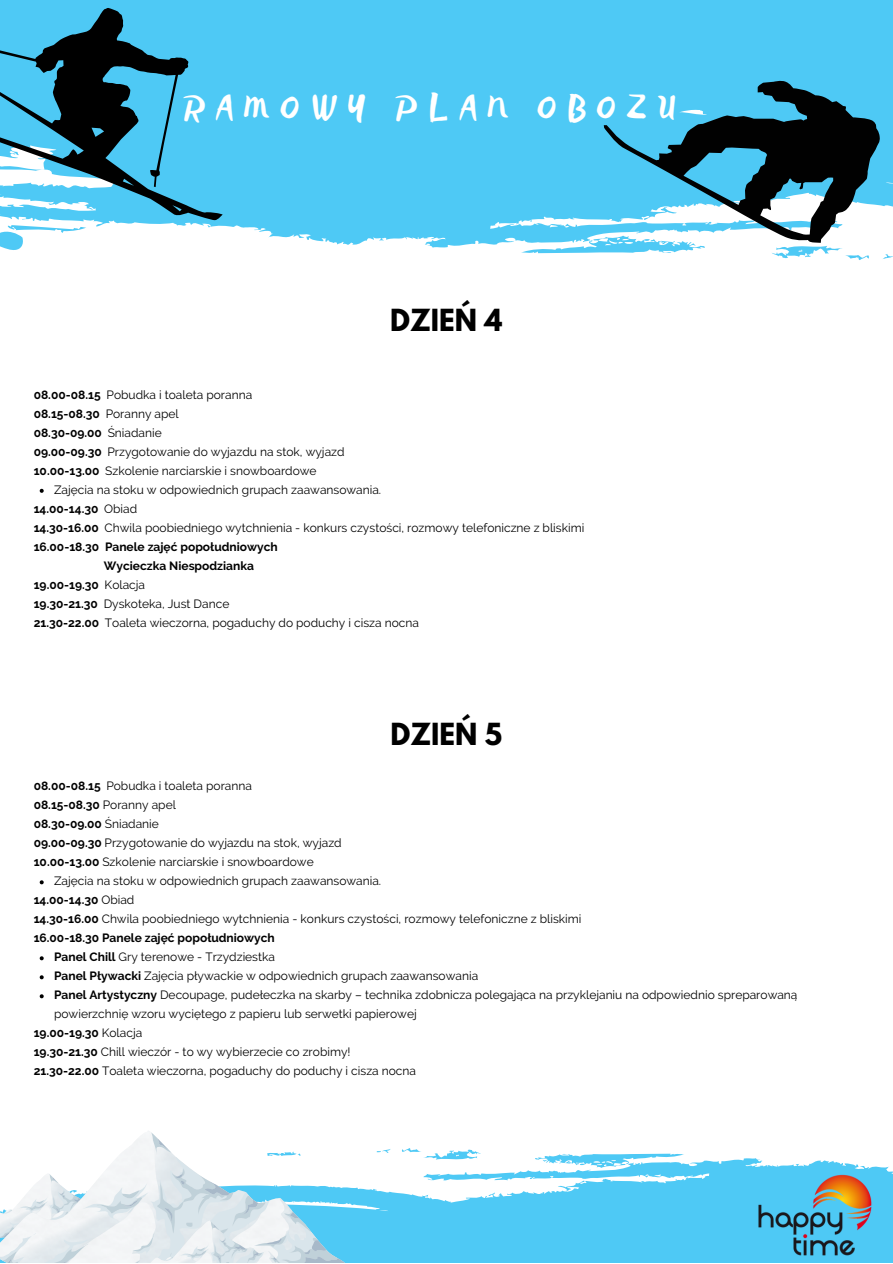
<style>
.page{position:relative;width:893px;height:1264px;background:#fff}
.page>*{position:absolute;margin:0;border:0;box-sizing:border-box;transform-origin:0 0}
.t1{font:33.6px "Beach Resort";letter-spacing:.36em;color:#fff}
.t2{font:700 27px "League Spartan";color:#000}
.t3{font:12px/19px "Raleway";color:#000}
.t4{font:700 12px "Raleway";color:#000}
.s1{font-weight:700}
.s2{font-weight:400}
</style>
<div class="page">
<svg style="left:4px;top:248px;width:16px;height:2px"></svg>
<svg style="left:0;top:0;width:892px;height:248px;background:#5bcdf5"></svg>
<svg style="left:521px;top:236px;width:183px;height:18px"></svg>
<svg style="left:883px;top:254px;width:9px;height:5px"></svg>
<svg style="left:771px;top:244px;width:98px;height:16px"></svg>
<svg style="left:346px;top:1167px;width:318px;height:95px;fill:#4ec9f5"></svg>
<svg style="left:535px;top:1153px;width:129px;height:14px"></svg>
<svg style="left:376px;top:1149px;width:15px;height:4px"></svg>
<svg style="left:402px;top:1148px;width:79px;height:12px"></svg>
<svg style="left:603px;top:80px;width:277px;height:163px;background:#4e8ca2"></svg>
<svg style="left:0;top:8px;width:223px;height:212px;background:#4295b3"></svg>
<img style="left:664px;top:1153px;width:228px;height:109px">
<svg style="left:40px;top:489px;width:4px;height:4px"></svg>
<svg style="left:40px;top:880px;width:4px;height:4px"></svg>
<svg style="left:40px;top:956px;width:4px;height:4px"></svg>
<svg style="left:40px;top:975px;width:4px;height:4px"></svg>
<svg style="left:40px;top:994px;width:4px;height:4px"></svg>
<svg style="left:0;top:1131px;width:346px;height:131px"></svg>
<h1 class="t1" style="left:183px;top:89px;width:494px">RAMOWY PLAN OBOZU</h1>
<h2 class="t2" style="left:390px;top:307px;width:114px">DZIEŃ 4</h2>
<p class="t3" style="left:34px;top:385px;width:312px"><span class="s1">08.00-08.15</span> Pobudka i toaleta poranna<br><span class="s1">08.15-08.30</span> Poranny apel<br><span class="s1">08.30-09.00</span> Śniadanie<br><span class="s1">09.00-09.30</span> Przygotowanie do wyjazdu na stok, wyjazd <span class="s1">10.00-13.00</span> Szkolenie narciarskie i snowboardowe</p>
<p class="t4" style="left:34px;top:501px;width:105px">14.00-14.30 <span class="s2">Obiad</span></p>
<p class="t3" style="left:34px;top:518px;width:552px"><span class="s1">14.30-16.00</span> Chwila poobiedniego wytchnienia - konkurs czystości, rozmowy telefoniczne z bliskimi</p>
<p class="t4" style="left:34px;top:539px;width:245px">16.00-18.30 Panele zajęć popołudniowych</p>
<p class="t4" style="left:104px;top:558px;width:151px">Wycieczka Niespodzianka</p>
<p class="t4" style="left:34px;top:577px;width:113px">19.00-19.30 <span class="s2">Kolacja</span></p>
<p class="t3" style="left:34px;top:594px;width:197px"><span class="s1">19.30-21.30</span> Dyskoteka, Just Dance</p>
<p class="t3" style="left:34px;top:613px;width:387px"><span class="s1">21.30-22.00</span> Toaleta wieczorna, pogaduchy do poduchy i cisza nocna</p>
<p class="t3" style="left:54px;top:480px;width:328px">Zajęcia na stoku w odpowiednich grupach zaawansowania.</p>
<h2 class="t2" style="left:390px;top:720px;width:113px">DZIEŃ 5</h2>
<p class="t3" style="left:34px;top:776px;width:309px"><span class="s1">08.00-08.15</span> Pobudka i toaleta poranna<br><span class="s1">08.15-08.30</span> Poranny apel<br><span class="s1">08.30-09.00</span> Śniadanie<br><span class="s1">09.00-09.30</span> Przygotowanie do wyjazdu na stok, wyjazd <span class="s1">10.00-13.00</span> Szkolenie narciarskie i snowboardowe</p>
<p class="t3" style="left:34px;top:890px;width:549px"><span class="s1">14.00-14.30</span> Obiad<br><span class="s1">14.30-16.00</span> Chwila poobiedniego wytchnienia - konkurs czystości, rozmowy telefoniczne z bliskimi<br><span class="s1">16.00-18.30 Panele zajęć popołudniowych</span></p>
<p class="t3" style="left:54px;top:871px;width:328px">Zajęcia na stoku w odpowiednich grupach zaawansowania.</p>
<p class="t3" style="left:54px;top:947px;width:744px"><span class="s1">Panel Chill</span> Gry terenowe - Trzydziestka<br><span class="s1">Panel Pływacki</span> Zajęcia pływackie w odpowiednich grupach zaawansowania<br><span class="s1">Panel Artystyczny</span> Decoupage, pudełeczka na skarby – technika zdobnicza polegająca na przyklejaniu na odpowiednio spreparowaną powierzchnię wzoru wyciętego z papieru lub serwetki papierowej</p>
<p class="t3" style="left:34px;top:1023px;width:384px"><span class="s1">19.00-19.30</span> Kolacja<br><span class="s1">19.30-21.30</span> Chill wieczór - to wy wybierzecie co zrobimy!<br><span class="s1">21.30-22.00</span> Toaleta wieczorna, pogaduchy do poduchy i cisza nocna</p>
</div>
